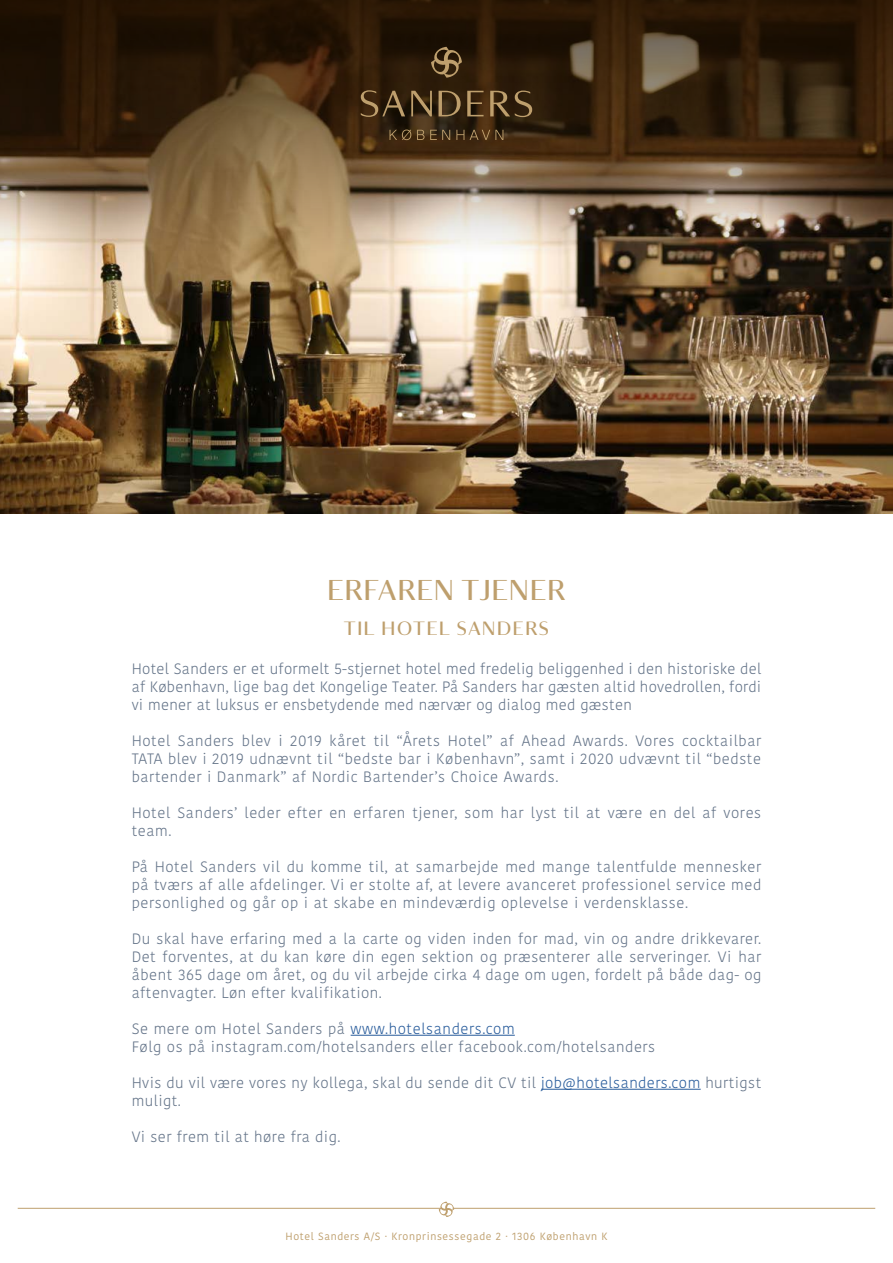
<style>
.page{position:relative;width:893px;height:1263px;background:#fff}
.page>*{position:absolute;margin:0;border:0;box-sizing:border-box;transform-origin:0 0}
.t1{font:500 27.75px "Darby Sans Poster";letter-spacing:.045em;color:#be9f6d}
.t2{font:500 18.6px "Darby Sans Poster";letter-spacing:.09em;color:#be9f6d}
.t3{font:300 15px/18px "Kohinoor Bangla";letter-spacing:.04em;color:#627287;text-align:justify}
.t4{font:10.5px "Kohinoor Bangla";letter-spacing:.06em;color:#be9f6d}
.s1{color:#275b9b}
</style>
<div class="page">
<img style="left:0;top:356px;width:893px;height:158px">
<hr style="left:351px;top:1035px;width:164px;height:1px;background:#275b9b">
<hr style="left:541px;top:1089px;width:160px;height:1px;background:#275b9b">
<hr style="left:18px;top:1208px;width:857px;height:1px;background:#be9f6d">
<svg style="left:439px;top:1201px;width:15px;height:16px"></svg>
<svg style="left:0;top:0;width:893px;height:356px;background:#69553e"></svg>
<svg style="left:411px;top:91px;width:21px;height:25px"></svg>
<svg style="left:439px;top:91px;width:22px;height:25px"></svg>
<svg style="left:467px;top:91px;width:17px;height:25px"></svg>
<svg style="left:361px;top:90px;width:44px;height:27px"></svg>
<svg style="left:490px;top:91px;width:42px;height:26px"></svg>
<svg style="left:390px;top:130px;width:113px;height:10px"></svg>
<svg style="left:431px;top:47px;width:31px;height:31px"></svg>
<h1 class="t1" style="left:327px;top:569px;width:239px">ERFAREN TJENER</h1>
<p class="t2" style="left:344px;top:614px;width:207px">TIL HOTEL SANDERS</p>
<p class="t3" style="left:132px;top:659px;width:631px">Hotel Sanders er et uformelt 5-stjernet hotel med fredelig beliggenhed i den historiske del af København, lige bag det Kongelige Teater. På Sanders har gæsten altid hovedrollen, fordi vi mener at luksus er ensbetydende med nærvær og dialog med gæsten</p>
<p class="t3" style="left:132px;top:731px;width:631px">Hotel Sanders blev i 2019 kåret til “Årets Hotel” af Ahead Awards. Vores cocktailbar TATA blev i 2019 udnævnt til “bedste bar i København”, samt i 2020 udvævnt til “bedste bartender i Danmark” af Nordic Bartender’s Choice Awards.</p>
<p class="t3" style="left:132px;top:803px;width:631px">Hotel Sanders’ leder efter en erfaren tjener, som har lyst til at være en del af vores team.</p>
<p class="t3" style="left:132px;top:857px;width:631px">På Hotel Sanders vil du komme til, at samarbejde med mange talentfulde mennesker på tværs af alle afdelinger. Vi er stolte af, at levere avanceret professionel service med personlighed og går op i at skabe en mindeværdig oplevelse i verdensklasse.</p>
<p class="t3" style="left:132px;top:929px;width:631px">Du skal have erfaring med a la carte og viden inden for mad, vin og andre drikkevarer.<br>Det forventes, at du kan køre din egen sektion og præsenterer alle serveringer. Vi har åbent 365 dage om året, og du vil arbejde cirka 4 dage om ugen, fordelt på både dag- og aftenvagter. Løn efter kvalifikation.</p>
<p class="t3" style="left:132px;top:1019px;width:525px">Se mere om Hotel Sanders på <span class="s1">www.hotelsanders.com<br></span>Følg os på instagram.com/hotelsanders eller facebook.com/hotelsanders</p>
<p class="t3" style="left:132px;top:1073px;width:631px">Hvis du vil være vores ny kollega, skal du sende dit CV til <span class="s1">job@hotelsanders.com</span> hurtigst muligt.</p>
<p class="t3" style="left:132px;top:1127px;width:210px">Vi ser frem til at høre fra dig.</p>
<p class="t4" style="left:286px;top:1228px;width:323px">Hotel Sanders A/S · Kronprinsessegade 2 · 1306 København K</p>
</div>
